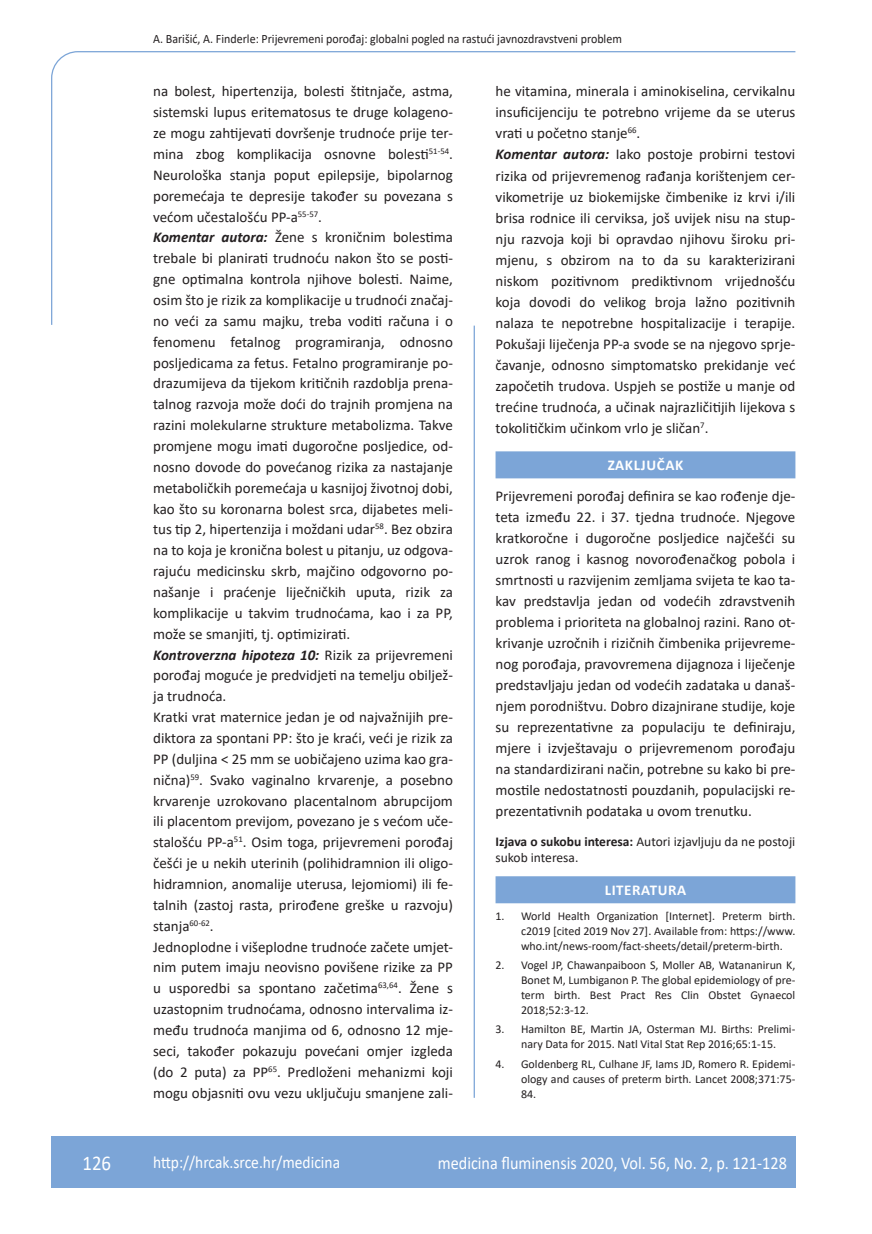
<style>
.page{position:relative;width:872px;height:1234px;background:#fff}
.page>*{position:absolute;margin:0;border:0;box-sizing:border-box;transform-origin:0 0}
.t1{font:21px "Calibri";color:#fff;scale:.9 1}
.t2{font:18px "Calibri";color:#fff;scale:.9 1}
.t3{font:17.25px "Calibri";color:#fff;scale:.9 1}
.osnovni_tekst{font:15px/20.9px "Calibri";color:#231f20;text-align:justify}
.naslov_ruler{font:700 15px "Calibri";letter-spacing:.04em;color:#fff}
.izjava{font:13.5px/16.5px "Calibri";color:#231f20}
.glava{font:12.75px "Calibri";color:#231f20;scale:.94 1}
.literatura{font:12px/15px "Calibri";color:#231f20;text-align:justify}
.s1{font-weight:700;font-style:italic}
.s2{font-weight:700}
</style>
<div class="page">
<svg style="left:51px;top:51px;width:745px;height:274px"></svg>
<hr style="left:473px;top:325px;width:2px;height:772px;background:#7ca5d7">
<div style="left:51px;top:1135px;width:744px;height:51px;background:#7ca5d7"></div>
<div style="left:495px;top:451px;width:300px;height:27px;background:#7ca5d7"></div>
<div style="left:495px;top:876px;width:300px;height:27px;background:#7ca5d7"></div>
<p class="glava" style="left:153px;top:29px;width:500px">A. Barišić, A. Finderle: Prijevremeni porođaj: globalni pogled na rastući javnozdravstveni problem</p>
<p class="osnovni_tekst" style="left:153px;top:81px;width:301px">na bolest, hipertenzija, bolesti štitnjače, astma, sistemski lupus eritematosus te druge kolageno&shy;ze mogu zahtijevati dovršenje trudnoće prije ter&shy;mina zbog komplikacija osnovne bolesti<sup>51-54</sup>.<br>Neurološka stanja poput epilepsije, bipolarnog poremećaja te depresije također su povezana s većom učestalošću PP-a<sup>55-57</sup>.</p>
<p class="osnovni_tekst" style="left:153px;top:226px;width:301px"><span class="s1">Komentar autora:</span> Žene s kroničnim bolestima trebale bi planirati trudnoću nakon što se posti&shy;gne optimalna kontrola njihove bolesti. Naime, osim što je rizik za komplikacije u trudnoći značaj&shy;no veći za samu majku, treba voditi računa i o fenomenu fetalnog programiranja, odnosno posljedicama za fetus. Fetalno programiranje po&shy;drazumijeva da tijekom kritičnih razdoblja prena&shy;talnog razvoja može doći do trajnih promjena na razini molekularne strukture metabolizma. Takve promjene mogu imati dugoročne posljedice, od&shy;nosno dovode do povećanog rizika za nastajanje metaboličkih poremećaja u kasnijoj životnoj dobi, kao što su koronarna bolest srca, dijabetes meli&shy;tus tip 2, hipertenzija i moždani udar<sup>58</sup>. Bez obzira na to koja je kronična bolest u pitanju, uz odgova&shy;rajuću medicinsku skrb, majčino odgovorno po&shy;našanje i praćenje liječničkih uputa, rizik za komplikacije u takvim trudnoćama, kao i za PP, može se smanjiti, tj. optimizirati.</p>
<p class="osnovni_tekst" style="left:153px;top:643px;width:301px"><span class="s1">Kontroverzna hipoteza 10:</span> Rizik za prijevremeni porođaj moguće je predvidjeti na temelju obiljež&shy;ja trudnoća.</p>
<p class="osnovni_tekst" style="left:153px;top:706px;width:301px">Kratki vrat maternice jedan je od najvažnijih pre&shy;diktora za spontani PP: što je kraći, veći je rizik za PP (duljina &lt; 25 mm se uobičajeno uzima kao gra&shy;nična)<sup>59</sup>. Svako vaginalno krvarenje, a posebno krvarenje uzrokovano placentalnom abrupcijom ili placentom previjom, povezano je s većom uče&shy;stalošću PP-a<sup>51</sup>. Osim toga, prijevremeni porođaj češći je u nekih uterinih (polihidramnion ili oligo&shy;hidramnion, anomalije uterusa, lejomiomi) ili fe&shy;talnih (zastoj rasta, prirođene greške u razvoju) stanja<sup>60-62</sup>.</p>
<p class="osnovni_tekst" style="left:153px;top:935px;width:301px">Jednoplodne i višeplodne trudnoće začete umjet&shy;nim putem imaju neovisno povišene rizike za PP u usporedbi sa spontano začetima<sup>63,64</sup>. Žene s uzastopnim trudnoćama, odnosno intervalima iz&shy;među trudnoća manjima od 6, odnosno 12 mje&shy;seci, također pokazuju povećani omjer izgleda (do 2 puta) za PP<sup>65</sup>. Predloženi mehanizmi koji mogu objasniti ovu vezu uključuju smanjene zali-</p>
<p class="osnovni_tekst" style="left:495px;top:80px;width:301px">he vitamina, minerala i aminokiselina, cervikalnu insuficijenciju te potrebno vrijeme da se uterus vrati u početno stanje<sup>66</sup>.</p>
<p class="osnovni_tekst" style="left:495px;top:144px;width:301px"><span class="s1">Komentar autora:</span> Iako postoje probirni testovi rizika od prijevremenog rađanja korištenjem cer&shy;vikometrije uz biokemijske čimbenike iz krvi i/ili brisa rodnice ili cerviksa, još uvijek nisu na stup&shy;nju razvoja koji bi opravdao njihovu široku pri&shy;mjenu, s obzirom na to da su karakterizirani niskom pozitivnom prediktivnom vrijednošću koja dovodi do velikog broja lažno pozitivnih nalaza te nepotrebne hospitalizacije i terapije.<br>Pokušaji liječenja PP-a svode se na njegovo sprje&shy;čavanje, odnosno simptomatsko prekidanje već započetih trudova. Uspjeh se postiže u manje od trećine trudnoća, a učinak najrazličitijih lijekova s tokolitičkim učinkom vrlo je sličan<sup>7</sup>.</p>
<p class="naslov_ruler" style="left:607px;top:454px;width:77px">ZAKLJUČAK</p>
<p class="osnovni_tekst" style="left:495px;top:484px;width:301px">Prijevremeni porođaj definira se kao rođenje dje&shy;teta između 22. i 37. tjedna trudnoće. Njegove kratkoročne i dugoročne posljedice najčešći su uzrok ranog i kasnog novorođenačkog pobola i smrtnosti u razvijenim zemljama svijeta te kao ta&shy;kav predstavlja jedan od vodećih zdravstvenih problema i prioriteta na globalnoj razini. Rano ot&shy;krivanje uzročnih i rizičnih čimbenika prijevreme&shy;nog porođaja, pravovremena dijagnoza i liječenje predstavljaju jedan od vodećih zadataka u današ&shy;njem porodništvu. Dobro dizajnirane studije, koje su reprezentativne za populaciju te definiraju, mjere i izvještavaju o prijevremenom porođaju na standardizirani način, potrebne su kako bi pre&shy;mostile nedostatnosti pouzdanih, populacijski re&shy;prezentativnih podataka u ovom trenutku.</p>
<p class="izjava" style="left:495px;top:832px;width:301px"><span class="s2">Izjava o sukobu interesa:</span> Autori izjavljuju da ne postoji sukob interesa.</p>
<p class="naslov_ruler" style="left:604px;top:879px;width:83px">LITERATURA</p>
<p class="literatura" style="left:521px;top:907px;width:276px;text-indent:-26px">1. World Health Organization [Internet]. Preterm birth. c2019 [cited 2019 Nov 27]. Available from: https://www. who.int/news-room/fact-sheets/detail/preterm-birth.</p>
<p class="literatura" style="left:521px;top:956px;width:276px;text-indent:-26px">2. Vogel JP, Chawanpaiboon S, Moller AB, Watananirun K, Bonet M, Lumbiganon P. The global epidemiology of pre&shy;term birth. Best Pract Res Clin Obstet Gynaecol 2018;52:3-12.</p>
<p class="literatura" style="left:495px;top:1021px;width:301px;text-align:center">3. Hamilton BE, Martin JA, Osterman MJ. Births: Prelimi&shy;nary Data for 2015. Natl Vital Stat Rep 2016;65:1-15.</p>
<p class="literatura" style="left:521px;top:1055px;width:276px;text-indent:-26px">4. Goldenberg RL, Culhane JF, Iams JD, Romero R. Epidemi&shy;ology and causes of preterm birth. Lancet 2008;371:75- 84.</p>
<p class="t1" style="left:82px;top:1147px;width:33px">126</p>
<p class="t3" style="left:153px;top:1149px;width:209px">http://hrcak.srce.hr/medicina</p>
<p class="t2" style="left:438px;top:1149px;width:389px">medicina fluminensis 2020, Vol. 56, No. 2, p. 121-128</p>
</div>
